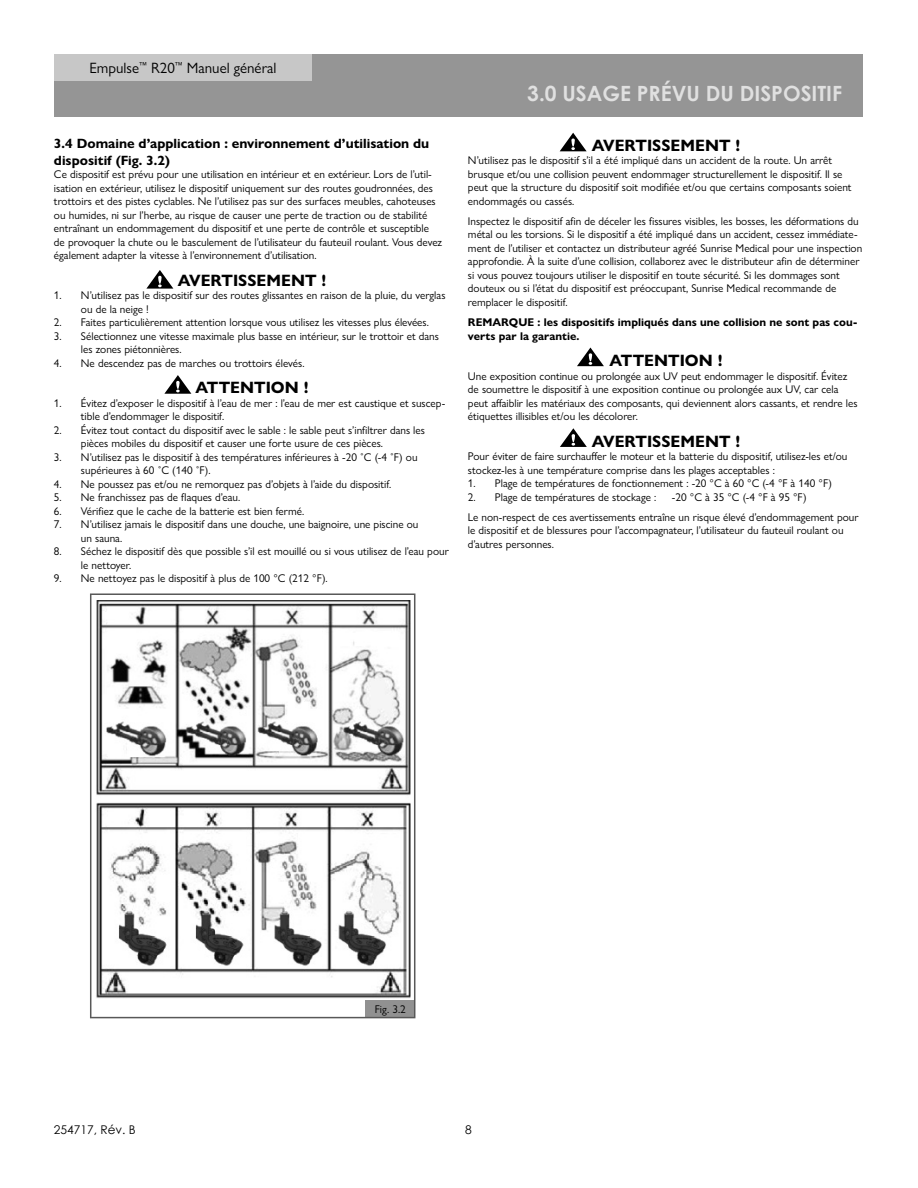
<style>
.page{position:relative;width:918px;height:1188px;background:#fff}
.page>*{position:absolute;margin:0;border:0;box-sizing:border-box;transform-origin:0 0}
.t1{font:700 21px "Century Gothic";color:#e0e0e0}
.t2{font:700 16.5px "Gill Sans Nova";color:#000}
.t3{font:15px "Gill Sans Nova";color:#000}
.t4{font:700 13.5px/16.2px "Gill Sans Nova";color:#000}
.t5{font:12px "Century Gothic";color:#000}
.t6{font:11.25px/13.5px "Gill Sans Nova";color:#000}
.t7{font:700 11.25px/13.5px "Gill Sans Nova";color:#000}
</style>
<div class="page">
<div style="left:54px;top:54px;width:809px;height:63px;background:#959595"></div>
<div style="left:54px;top:54px;width:258px;height:26px;background:#c7c7c7"></div>
<svg style="left:146px;top:270px;width:27px;height:19px"></svg>
<svg style="left:164px;top:375px;width:27px;height:19px"></svg>
<svg style="left:560px;top:133px;width:27px;height:18px"></svg>
<svg style="left:577px;top:348px;width:27px;height:18px"></svg>
<svg style="left:560px;top:428px;width:27px;height:19px"></svg>
<svg style="left:90px;top:593px;width:325px;height:425px"></svg>
<h3 class="t3" style="left:89px;top:62px;width:189px">Empulse<sup>™</sup> R20<sup>™</sup> Manuel général</h3>
<p class="t4" style="left:54px;top:137px;width:377px">3.4 Domaine d’application : environnement d’utilisation du dispositif (Fig. 3.2)</p>
<p class="t6" style="left:54px;top:169px;width:390px">Ce dispositif est prévu pour une utilisation en intérieur et en extérieur. Lors de l’util&shy;isation en extérieur, utilisez le dispositif uniquement sur des routes goudronnées, des trottoirs et des pistes cyclables. Ne l’utilisez pas sur des surfaces meubles, cahoteuses ou humides, ni sur l’herbe, au risque de causer une perte de traction ou de stabilité entraînant un endommagement du dispositif et une perte de contrôle et susceptible de provoquer la chute ou le basculement de l’utilisateur du fauteuil roulant. Vous devez également adapter la vitesse à l’environnement d’utilisation.</p>
<h2 class="t2" style="left:178px;top:274px;width:150px">AVERTISSEMENT !</h2>
<p class="t6" style="left:81px;top:289px;width:366px;text-indent:-27px">1. N’utilisez pas le dispositif sur des routes glissantes en raison de la pluie, du verglas ou de la neige !</p>
<p class="t6" style="left:54px;top:316px;width:377px">2. Faites particulièrement attention lorsque vous utilisez les vitesses plus élevées.</p>
<p class="t6" style="left:81px;top:329px;width:360px;text-indent:-27px">3. Sélectionnez une vitesse maximale plus basse en intérieur, sur le trottoir et dans les zones piétonnières.</p>
<p class="t6" style="left:54px;top:356px;width:252px">4. Ne descendez pas de marches ou trottoirs élevés.</p>
<h2 class="t2" style="left:195px;top:381px;width:115px">ATTENTION !</h2>
<p class="t6" style="left:81px;top:396px;width:366px;text-indent:-27px">1. Évitez d’exposer le dispositif à l’eau de mer : l’eau de mer est caustique et suscep&shy;tible d’endommager le dispositif.</p>
<p class="t6" style="left:81px;top:423px;width:345px;text-indent:-27px">2. Évitez tout contact du dispositif avec le sable : le sable peut s’infiltrer dans les pièces mobiles du dispositif et causer une forte usure de ces pièces.</p>
<p class="t6" style="left:81px;top:450px;width:338px;text-indent:-27px">3. N’utilisez pas le dispositif à des températures inférieures à -20 ˚C (-4 ˚F) ou supérieures à 60 ˚C (140 ˚F).</p>
<p class="t6" style="left:54px;top:477px;width:339px">4. Ne poussez pas et/ou ne remorquez pas d’objets à l’aide du dispositif.</p>
<p class="t6" style="left:54px;top:491px;width:188px">5. Ne franchissez pas de flaques d’eau.</p>
<p class="t6" style="left:54px;top:504px;width:252px">6. Vérifiez que le cache de la batterie est bien fermé.</p>
<p class="t6" style="left:81px;top:518px;width:339px;text-indent:-27px">7. N’utilisez jamais le dispositif dans une douche, une baignoire, une piscine ou un sauna.</p>
<p class="t6" style="left:81px;top:545px;width:369px;text-indent:-27px">8. Séchez le dispositif dès que possible s’il est mouillé ou si vous utilisez de l’eau pour le nettoyer.</p>
<p class="t6" style="left:54px;top:572px;width:275px">9. Ne nettoyez pas le dispositif à plus de 100 °C (212 °F).</p>
<h1 class="t1" style="left:527px;top:84px;width:316px">3.0 USAGE PRÉVU DU DISPOSITIF</h1>
<h2 class="t2" style="left:592px;top:139px;width:150px">AVERTISSEMENT !</h2>
<p class="t6" style="left:468px;top:154px;width:385px">N’utilisez pas le dispositif s’il a été impliqué dans un accident de la route. Un arrêt brusque et/ou une collision peuvent endommager structurellement le dispositif. Il se peut que la structure du dispositif soit modifiée et/ou que certains composants soient endommagés ou cassés.</p>
<p class="t6" style="left:468px;top:214px;width:396px">Inspectez le dispositif afin de déceler les fissures visibles, les bosses, les déformations du métal ou les torsions. Si le dispositif a été impliqué dans un accident, cessez immédiate&shy;ment de l’utiliser et contactez un distributeur agréé Sunrise Medical pour une inspection approfondie. À la suite d’une collision, collaborez avec le distributeur afin de déterminer si vous pouvez toujours utiliser le dispositif en toute sécurité. Si les dommages sont douteux ou si l’état du dispositif est préoccupant, Sunrise Medical recommande de remplacer le dispositif.</p>
<p class="t7" style="left:468px;top:317px;width:391px">REMARQUE : les dispositifs impliqués dans une collision ne sont pas cou&shy;verts par la garantie.</p>
<h2 class="t2" style="left:609px;top:354px;width:115px">ATTENTION !</h2>
<p class="t6" style="left:468px;top:369px;width:391px">Une exposition continue ou prolongée aux UV peut endommager le dispositif. Évitez de soumettre le dispositif à une exposition continue ou prolongée aux UV, car cela peut affaiblir les matériaux des composants, qui deviennent alors cassants, et rendre les étiquettes illisibles et/ou les décolorer.</p>
<h2 class="t2" style="left:592px;top:435px;width:150px">AVERTISSEMENT !</h2>
<p class="t6" style="left:468px;top:450px;width:381px">Pour éviter de faire surchauffer le moteur et la batterie du dispositif, utilisez-les et/ou stockez-les à une température comprise dans les plages acceptables :</p>
<p class="t6" style="left:468px;top:477px;width:365px">1. Plage de températures de fonctionnement : -20 °C à 60 °C (-4 °F à 140 °F)</p>
<p class="t6" style="left:468px;top:490px;width:190px">2. Plage de températures de stockage :</p>
<p class="t6" style="left:468px;top:487px;width:392px;line-height:20.2px;text-indent:204px">-20 °C à 35 °C (-4 °F à 95 °F)<br>Le non-respect de ces avertissements entraîne un risque élevé d’endommagement pour</p>
<p class="t6" style="left:468px;top:524px;width:377px">le dispositif et de blessures pour l’accompagnateur, l’utilisateur du fauteuil roulant ou d’autres personnes.</p>
<p class="t6" style="left:375px;top:1003px;width:32px">Fig. 3.2</p>
<p class="t5" style="left:54px;top:1124px;width:83px">254717, Rév. B</p>
<p class="t5" style="left:465px;top:1124px;width:8px">8</p>
</div>
